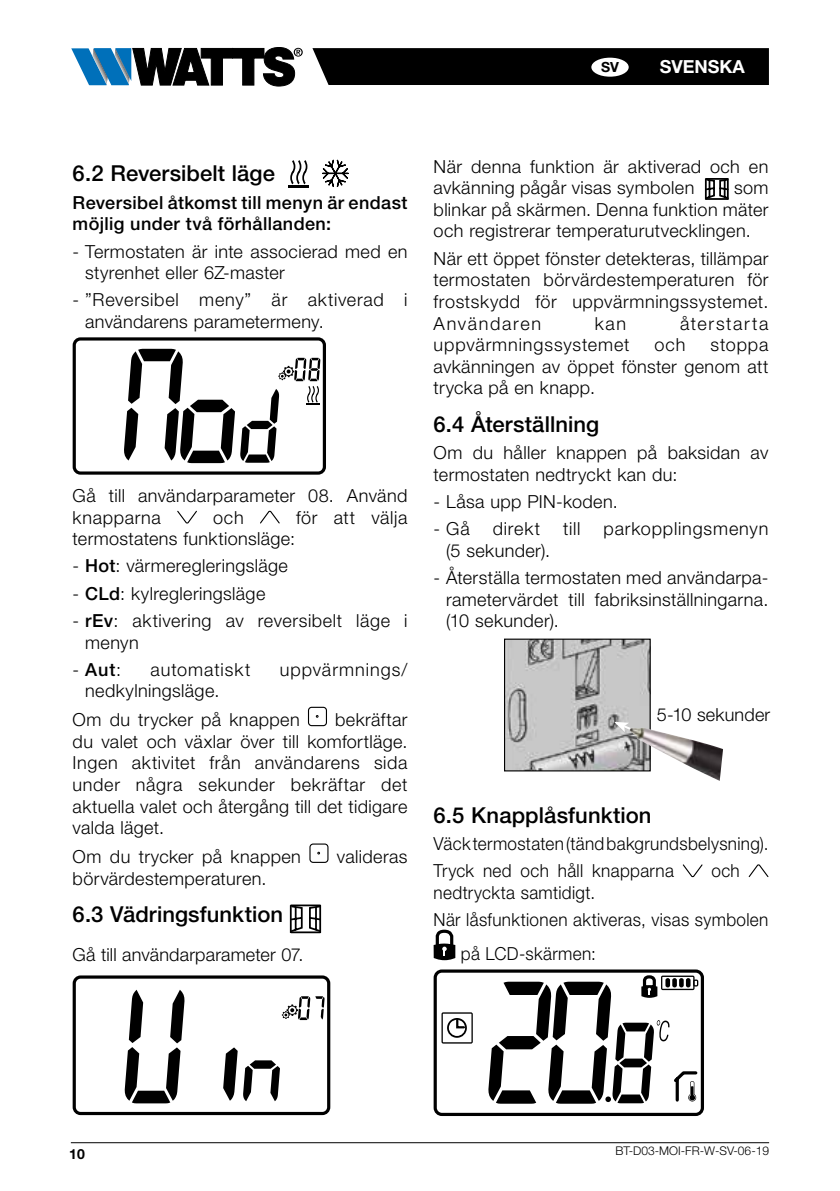
<style>
.page{position:relative;width:840px;height:1191px;background:#fff}
.page>*{position:absolute;margin:0;border:0;box-sizing:border-box;transform-origin:0 0}
.t1{font:500 22px "Helvetica Neue LT Std";letter-spacing:.005em;color:#000}
.t2{font:300 18px/21.6px "Helvetica Neue LT Std";letter-spacing:.02em;color:#000}
.t3{font:300 18px/27.2px "Helvetica Neue LT Std";letter-spacing:.02em;color:#000;scale:.95 1}
.t4{font:500 18px/21.6px "Helvetica Neue LT Std";letter-spacing:.02em;color:#000}
.t5{font:300 18px "Helvetica Neue LT Std";letter-spacing:.055em;color:#000}
.t6{font:300 18px "Helvetica Neue LT Std";letter-spacing:.05em;color:#000}
.t7{font:300 18px "Helvetica Neue LT Std";letter-spacing:.045em;color:#000}
.t8{font:300 18px "Helvetica Neue LT Std";letter-spacing:.09em;color:#000}
.t9{font:700 18px "Helvetica Neue LT Std";color:#fff}
.t10{font:700 14px "Helvetica Neue LT Std";color:#000}
.t11{font:300 12px "Helvetica Neue LT Std";color:#000}
.s1{font-weight:500}
.s2{font-weight:300}
</style>
<div class="page">
<hr style="left:71px;top:1142px;width:697px;height:1px;background:#000">
<svg style="left:71px;top:47px;width:231px;height:39px"></svg>
<div style="left:312px;top:48px;width:456px;height:37px;background:#000"></div>
<div style="left:591px;top:58px;width:37px;height:19px;background:#fff;border-radius:50%"></div>
<svg style="left:290px;top:160px;width:17px;height:24px"></svg>
<hr style="left:288px;top:185px;width:20px;height:2px;background:#000">
<svg style="left:322px;top:159px;width:27px;height:28px"></svg>
<svg style="left:124px;top:349px;width:196px;height:114px"></svg>
<div style="left:73px;top:337px;width:253px;height:137px;border:3px solid #000;border-radius:6px"></div>
<svg style="left:177px;top:510px;width:20px;height:14px"></svg>
<svg style="left:260px;top:510px;width:20px;height:14px"></svg>
<div style="left:308px;top:707px;width:19px;height:19px;border:1px solid #000;border-radius:3px"></div>
<div style="left:309px;top:843px;width:19px;height:20px;border:1px solid #000;border-radius:3px"></div>
<svg style="left:289px;top:904px;width:33px;height:29px"></svg>
<svg style="left:125px;top:989px;width:59px;height:114px"></svg>
<svg style="left:223px;top:1047px;width:14px;height:53px"></svg>
<svg style="left:282px;top:996px;width:42px;height:24px"></svg>
<svg style="left:243px;top:1060px;width:37px;height:41px"></svg>
<div style="left:73px;top:975px;width:257px;height:140px;border:3px solid #000;border-radius:6px"></div>
<svg style="left:704px;top:178px;width:25px;height:22px"></svg>
<svg style="left:682px;top:864px;width:21px;height:14px"></svg>
<svg style="left:748px;top:864px;width:21px;height:14px"></svg>
<svg style="left:433px;top:929px;width:22px;height:31px"></svg>
<svg style="left:441px;top:1012px;width:31px;height:31px"></svg>
<div style="left:433px;top:969px;width:270px;height:147px;border:3px solid #000;border-radius:7px"></div>
<svg style="left:488px;top:973px;width:210px;height:130px"></svg>
<img style="left:505px;top:640px;width:143px;height:129px">
<div style="left:503px;top:638px;width:147px;height:133px;border:1px solid #000"></div>
<svg style="left:613px;top:722px;width:38px;height:26px"></svg>
<img style="left:629px;top:727px;width:93px;height:54px">
<p class="t10" style="left:600px;top:59px;width:19px">SV</p>
<p class="t9" style="left:659px;top:56px;width:87px">SVENSKA</p>
<p class="t1" style="left:73px;top:160px;width:204px">6.2 Reversibelt läge</p>
<p class="t4" style="left:73px;top:191px;width:336px">Reversibel åtkomst till menyn är endast möjlig under två förhållanden:</p>
<p class="t2" style="left:85px;top:240px;width:323px;text-indent:-13px">- Termostaten är inte associerad med en styrenhet eller 6Z-master</p>
<p class="t2" style="left:85px;top:289px;width:323px;text-indent:-13px">- ”Reversibel meny” är aktiverad i användarens parametermeny.</p>
<p class="t2" style="left:73px;top:484px;width:336px">Gå till användarparameter 08. Använd knapparna</p>
<p class="t2" style="left:213px;top:506px;width:32px">och</p>
<p class="t2" style="left:296px;top:506px;width:113px">för att välja</p>
<p class="t2" style="left:73px;top:527px;width:224px">termostatens funktionsläge:</p>
<p class="t2" style="left:73px;top:555px;width:217px">- <span class="s1">Hot</span>: värmeregleringsläge</p>
<p class="t2" style="left:73px;top:582px;width:194px">- <span class="s1">CLd</span>: kylregleringsläge</p>
<p class="t2" style="left:85px;top:609px;width:323px;text-indent:-13px">- <span class="s1">rEv</span>: aktivering av reversibelt läge i menyn</p>
<p class="t4" style="left:73px;top:658px;width:50px"><span class="s2">-</span> Aut<span class="s2">:</span></p>
<p class="t5" style="left:150px;top:658px;width:101px">automatiskt</p>
<p class="t5" style="left:279px;top:658px;width:129px">uppvärmnings/</p>
<p class="t2" style="left:73px;top:676px;width:228px;line-height:28.6px;text-indent:13px">nedkylningsläge.<br>Om du trycker på knappen</p>
<p class="t2" style="left:73px;top:708px;width:336px;text-align:justify;text-indent:262px">bekräftar du valet och växlar över till komfortläge.<br>Ingen aktivitet från användarens sida under några sekunder bekräftar det aktuella valet och återgång till det tidigare valda läget.</p>
<p class="t2" style="left:73px;top:845px;width:230px">Om du trycker på knappen</p>
<p class="t2" style="left:337px;top:845px;width:72px">valideras</p>
<p class="t2" style="left:73px;top:867px;width:195px">börvärdestemperaturen.</p>
<p class="t1" style="left:73px;top:901px;width:212px">6.3 Vädringsfunktion</p>
<p class="t2" style="left:73px;top:943px;width:232px">Gå till användarparameter 07.</p>
<p class="t2" style="left:433px;top:155px;width:336px">När denna funktion är aktiverad och en avkänning pågår visas symbolen</p>
<p class="t2" style="left:433px;top:177px;width:336px;text-align:justify;text-indent:300px">som blinkar på skärmen. Denna funktion mäter och registrerar temperaturutvecklingen.</p>
<p class="t2" style="left:433px;top:247px;width:336px;text-align:justify">När ett öppet fönster detekteras, tillämpar termostaten börvärdestemperaturen för frostskydd för uppvärmningssystemet.<br>Användaren</p>
<p class="t2" style="left:594px;top:312px;width:33px">kan</p>
<p class="t8" style="left:679px;top:312px;width:90px">återstarta</p>
<p class="t6" style="left:433px;top:334px;width:197px">uppvärmningssystemet</p>
<p class="t2" style="left:654px;top:333px;width:32px">och</p>
<p class="t2" style="left:433px;top:333px;width:336px;text-align:justify;text-indent:277px">stoppa avkänningen av öppet fönster genom att trycka på en knapp.</p>
<p class="t1" style="left:433px;top:411px;width:167px">6.4 Återställning</p>
<p class="t2" style="left:433px;top:441px;width:336px">Om du håller knappen på baksidan av termostaten nedtryckt kan du:</p>
<p class="t2" style="left:433px;top:490px;width:185px">- Låsa upp PIN-koden.</p>
<p class="t2" style="left:433px;top:517px;width:38px">- Gå</p>
<p class="t2" style="left:492px;top:517px;width:49px">direkt</p>
<p class="t2" style="left:562px;top:517px;width:19px">till</p>
<p class="t7" style="left:603px;top:518px;width:166px">parkopplingsmenyn</p>
<p class="t2" style="left:446px;top:539px;width:105px">(5 sekunder).</p>
<p class="t2" style="left:446px;top:566px;width:323px;text-align:justify;text-indent:-13px">- Återställa termostaten med användarpa&shy;rametervärdet till fabriksinställningarna. (10 sekunder).</p>
<p class="t2" style="left:656px;top:703px;width:115px">5-10 sekunder</p>
<p class="t1" style="left:433px;top:801px;width:219px">6.5 Knapplåsfunktion</p>
<p class="t3" style="left:433px;top:829px;width:354px">Väck termostaten (tänd bakgrundsbelysning).<br>Tryck ned och håll knapparna</p>
<p class="t3" style="left:711px;top:856px;width:31px">och</p>
<p class="t3" style="left:433px;top:878px;width:354px">nedtryckta samtidigt.<br>När låsfunktionen aktiveras, visas symbolen</p>
<p class="t3" style="left:460px;top:939px;width:143px">på LCD-skärmen:</p>
<p class="t10" style="left:69px;top:1145px;width:17px">10</p>
<p class="t11" style="left:615px;top:1143px;width:155px">BT-D03-MOI-FR-W-SV-06-19</p>
</div>
